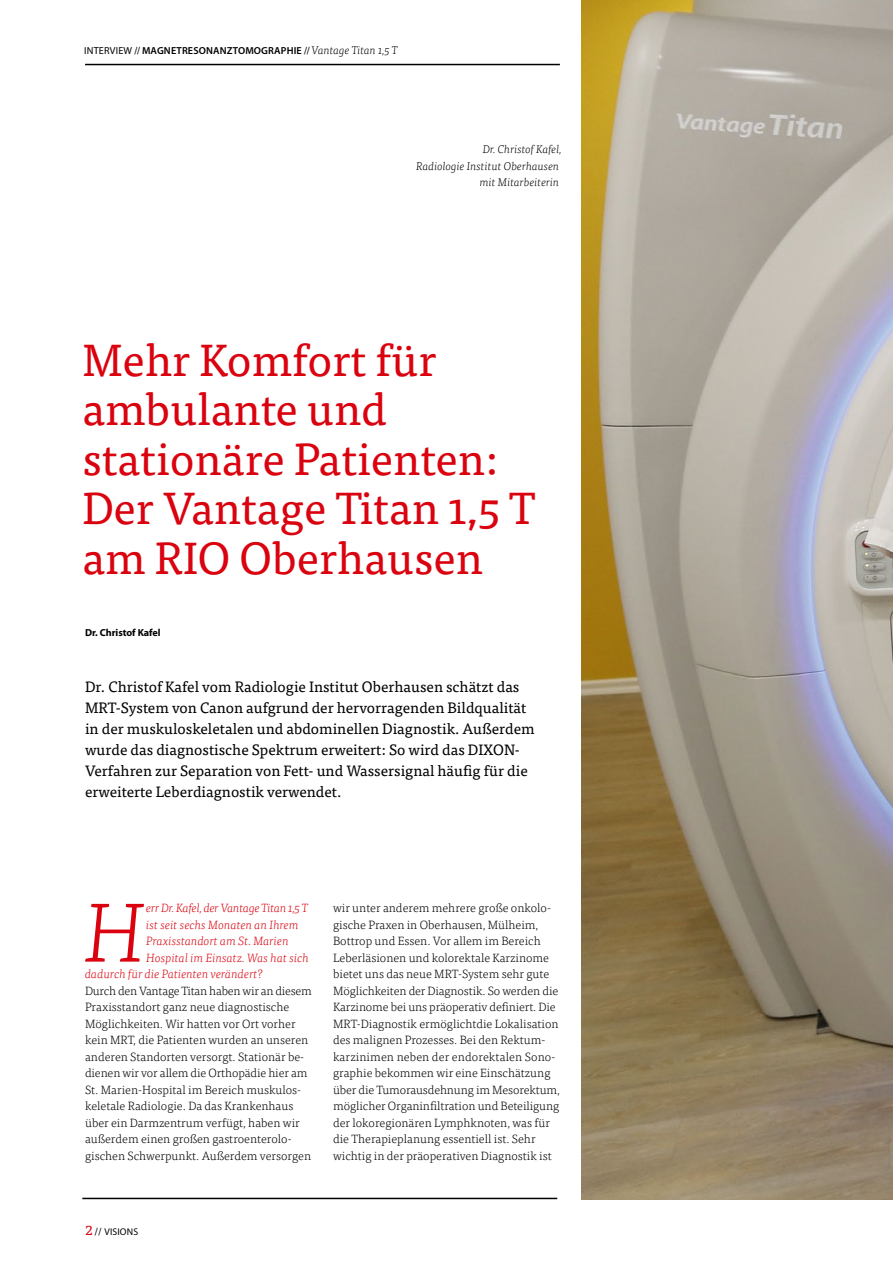
<style>
.page{position:relative;width:893px;height:1263px;background:#fff}
.page>*{position:absolute;margin:0;border:0;box-sizing:border-box;transform-origin:0 0}
.t1{font:italic 300 84.15px "Tisa Pro";color:#da020e}
.t2{font:45px/49.5px "Tisa OT";color:#da020e}
.t3{font:15px/21px "Tisa OT";color:#000}
.t4{font:300 12px/16.5px "Tisa Pro";color:#000}
.t5{font:italic 300 12px "Tisa Pro";color:#da020e}
.t6{font:italic 300 12px "Tisa Pro";letter-spacing:-.025em;color:#da020e}
.t7{font:italic 300 11.25px/16.5px "Tisa Pro";color:#000;text-align:right}
.t8{font:600 10.2px "Myriad Pro";letter-spacing:.015em;color:#000}
.t9{font:700 10.2px "Myriad Pro";letter-spacing:-.005em;color:#000}
.t10{font:9.75px "Myriad Pro";letter-spacing:.015em;color:#000}
.s1{font-weight:400}
.s2{font-weight:400;font-size:10.5px}
.s3{font-family:"Tisa Pro";font-weight:300;font-style:italic;font-size:11.25px}
.s4{font-family:"Tisa OT";font-size:13.5px;color:#da020e}
.s5{font-size:10.5px}
</style>
<div class="page">
<img style="left:581px;top:0;width:312px;height:1199px">
<hr style="left:85px;top:64px;width:475px;height:1px;background:#000">
<hr style="left:82px;top:1198px;width:475px;height:1px;background:#000">
<p class="t8" style="left:84px;top:44px;width:315px"><span class="s1">INTERVIEW</span> <span class="s2">//</span>MAGNETRESONANZTOMOGRAPHIE <span class="s2">//</span><span class="s3">Vantage Titan 1,5 T</span></p>
<p class="t7" style="left:416px;top:140px;width:147px">Dr. Christof Kafel,<br>Radiologie Institut Oberhausen mit Mitarbeiterin</p>
<h2 class="t2" style="left:82px;top:336px;width:455px">Mehr Komfort für ambulante und stationäre Patienten:<br>Der Vantage Titan 1,5 T am RIO Oberhausen</h2>
<p class="t9" style="left:85px;top:626px;width:77px">Dr. Christof Kafel</p>
<p class="t3" style="left:85px;top:676px;width:451px">Dr. Christof Kafel vom Radiologie Institut Oberhausen schätzt das MRT-System von Canon aufgrund der hervorragenden Bildqualität in der muskuloskeletalen und abdominellen Diagnostik. Außerdem wurde das diagnostische Spektrum erweitert: So wird das DIXON-Verfahren zur Separation von Fett- und Wassersignal häufig für die erweiterte Leberdiagnostik verwendet.</p>
<h1 class="t1" style="left:84px;top:874px;width:63px">H</h1>
<p class="t6" style="left:146px;top:900px;width:163px">err Dr. Kafel, der Vantage Titan 1,5 T</p>
<p class="t5" style="left:146px;top:916px;width:154px">ist seit sechs Monaten an Ihrem</p>
<p class="t5" style="left:146px;top:933px;width:144px">Praxisstandort am St. Marien</p>
<p class="t5" style="left:146px;top:949px;width:164px">Hospital im Einsatz. Was hat sich</p>
<p class="t5" style="left:85px;top:966px;width:179px">dadurch für die Patienten verändert?</p>
<p class="t4" style="left:85px;top:982px;width:228px">Durch den Vantage Titan haben wir an diesem Praxisstandort ganz neue diagnostische Möglichkeiten. Wir hatten vor Ort vorher kein MRT, die Patienten wurden an unseren anderen Standorten versorgt. Stationär be&shy;dienen wir vor allem die Orthopädie hier am St. Marien-Hospital im Bereich muskulos&shy;keletale Radiologie. Da das Krankenhaus über ein Darmzentrum verfügt, haben wir außerdem einen großen gastroenterolo&shy;gischen Schwerpunkt. Außerdem versorgen</p>
<p class="t4" style="left:333px;top:899px;width:228px">wir unter anderem mehrere große onkolo&shy;gische Praxen in Oberhausen, Mülheim, Bottrop und Essen. Vor allem im Bereich Leberläsionen und kolorektale Karzinome bietet uns das neue MRT-System sehr gute Möglichkeiten der Diagnostik. So werden die Karzinome bei uns präoperativ definiert. Die MRT-Diagnostik ermöglichtdie Lokalisation des malignen Prozesses. Bei den Rektum&shy;karzinimen neben der endorektalen Sono&shy;graphie bekommen wir eine Einschätzung über die Tumorausdehnung im Mesorektum, möglicher Organinfiltration und Beteiligung der lokoregionären Lymphknoten, was für die Therapieplanung essentiell ist. Sehr wichtig in der präoperativen Diagnostik ist</p>
<p class="t10" style="left:85px;top:1226px;width:54px"><span class="s4">2</span> <span class="s5">//</span>VISIONS</p>
</div>
